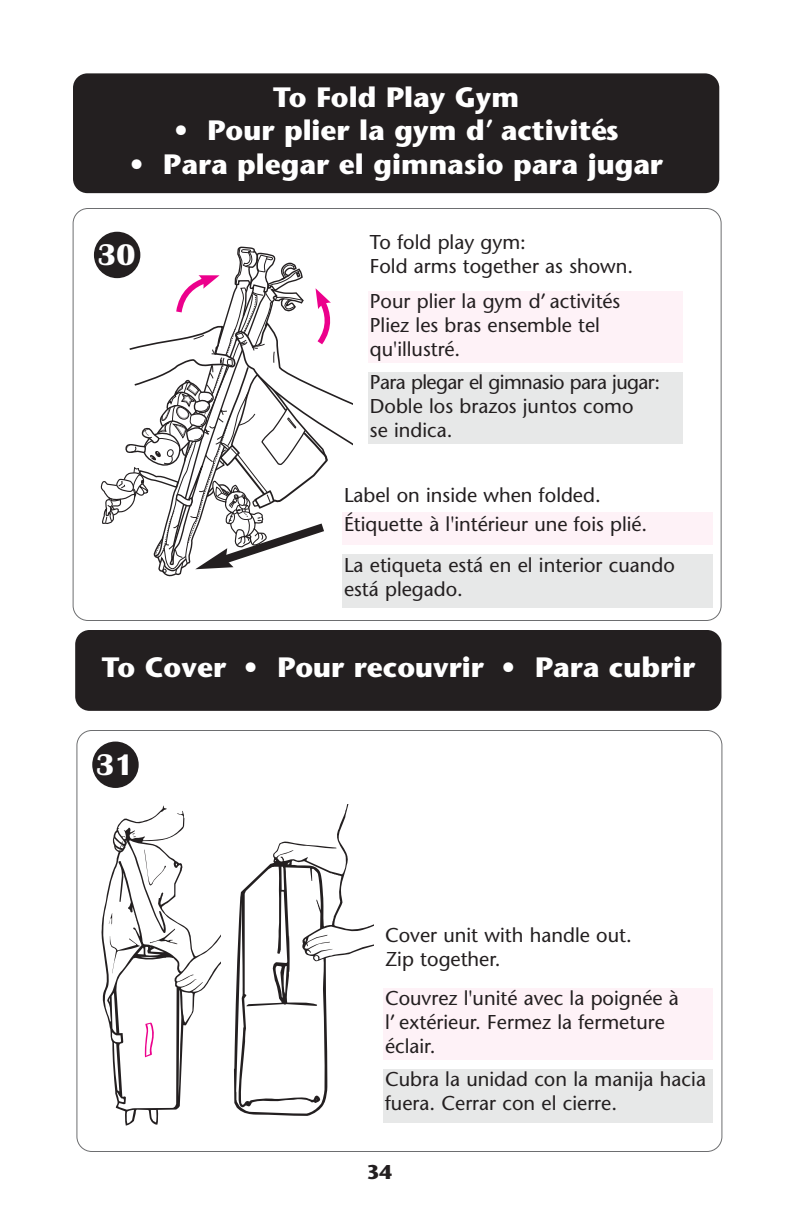
<style>
.page{position:relative;width:792px;height:1224px;background:#fff}
.page>*{position:absolute;margin:0;border:0;box-sizing:border-box;transform-origin:0 0}
.t1{font:700 30.8px "Britannic";color:#fff}
.t2{font:700 28px "Stone Sans";color:#fff}
.t3{font:20px/24px "Stone Sans";color:#231f20}
.t4{font:700 20px "Stone Sans";color:#231f20}
</style>
<div class="page">
<div style="left:73px;top:208px;width:649px;height:413px;border:2px solid #6d6e70;border-radius:15px"></div>
<div style="left:73px;top:73px;width:646px;height:120px;background:#231f20;border-radius:14px"></div>
<div style="left:94px;top:232px;width:46px;height:46px;background:#231f20;border-radius:50%"></div>
<div style="left:368px;top:372px;width:314px;height:72px;background:#e7e8e8"></div>
<div style="left:368px;top:291px;width:314px;height:72px;background:#fef2f7"></div>
<div style="left:342px;top:554px;width:371px;height:54px;background:#e7e8e8"></div>
<div style="left:342px;top:513px;width:370px;height:32px;background:#fef2f7"></div>
<svg style="left:100px;top:247px;width:252px;height:330px"></svg>
<div style="left:76px;top:730px;width:646px;height:422px;border:2px solid #6d6e70;border-radius:15px"></div>
<div style="left:75px;top:630px;width:646px;height:81px;background:#231f20;border-radius:14px"></div>
<svg style="left:101px;top:806px;width:120px;height:320px"></svg>
<svg style="left:234px;top:805px;width:140px;height:311px"></svg>
<svg style="left:236px;top:858px;width:105px;height:256px"></svg>
<div style="left:383px;top:1069px;width:329px;height:54px;background:#e7e8e8"></div>
<div style="left:383px;top:988px;width:329px;height:72px;background:#fef2f7"></div>
<div style="left:92px;top:742px;width:47px;height:46px;background:#231f20;border-radius:50%"></div>
<h2 class="t2" style="left:273px;top:86px;width:247px">To Fold Play Gym</h2>
<h2 class="t2" style="left:174px;top:120px;width:447px">• Pour plier la gym d’ activités</h2>
<h2 class="t2" style="left:130px;top:153px;width:535px">• Para plegar el gimnasio para jugar</h2>
<h1 class="t1" style="left:97px;top:237px;width:39px">30</h1>
<p class="t3" style="left:370px;top:232px;width:265px">To fold play gym:<br>Fold arms together as shown.</p>
<p class="t3" style="left:370px;top:291px;width:252px">Pour plier la gym d’ activités<br>Pliez les bras ensemble tel qu'illustré.</p>
<p class="t3" style="left:370px;top:372px;width:292px">Para plegar el gimnasio para jugar:<br>Doble los brazos juntos como<br>se indica.</p>
<p class="t3" style="left:344px;top:485px;width:258px">Label on inside when folded.</p>
<p class="t3" style="left:344px;top:514px;width:305px">Étiquette à l'intérieur une fois plié.</p>
<p class="t3" style="left:344px;top:555px;width:332px">La etiqueta está en el interior cuando está plegado.</p>
<h2 class="t2" style="left:102px;top:657px;width:595px">To Cover • Pour recouvrir • Para cubrir</h2>
<h1 class="t1" style="left:96px;top:746px;width:39px">31</h1>
<p class="t3" style="left:385px;top:925px;width:248px">Cover unit with handle out.<br>Zip together.</p>
<p class="t3" style="left:385px;top:988px;width:295px">Couvrez l'unité avec la poignée à l’ extérieur. Fermez la fermeture éclair.</p>
<p class="t3" style="left:385px;top:1069px;width:322px">Cubra la unidad con la manija hacia fuera. Cerrar con el cierre.</p>
<p class="t4" style="left:367px;top:1165px;width:27px">34</p>
</div>
